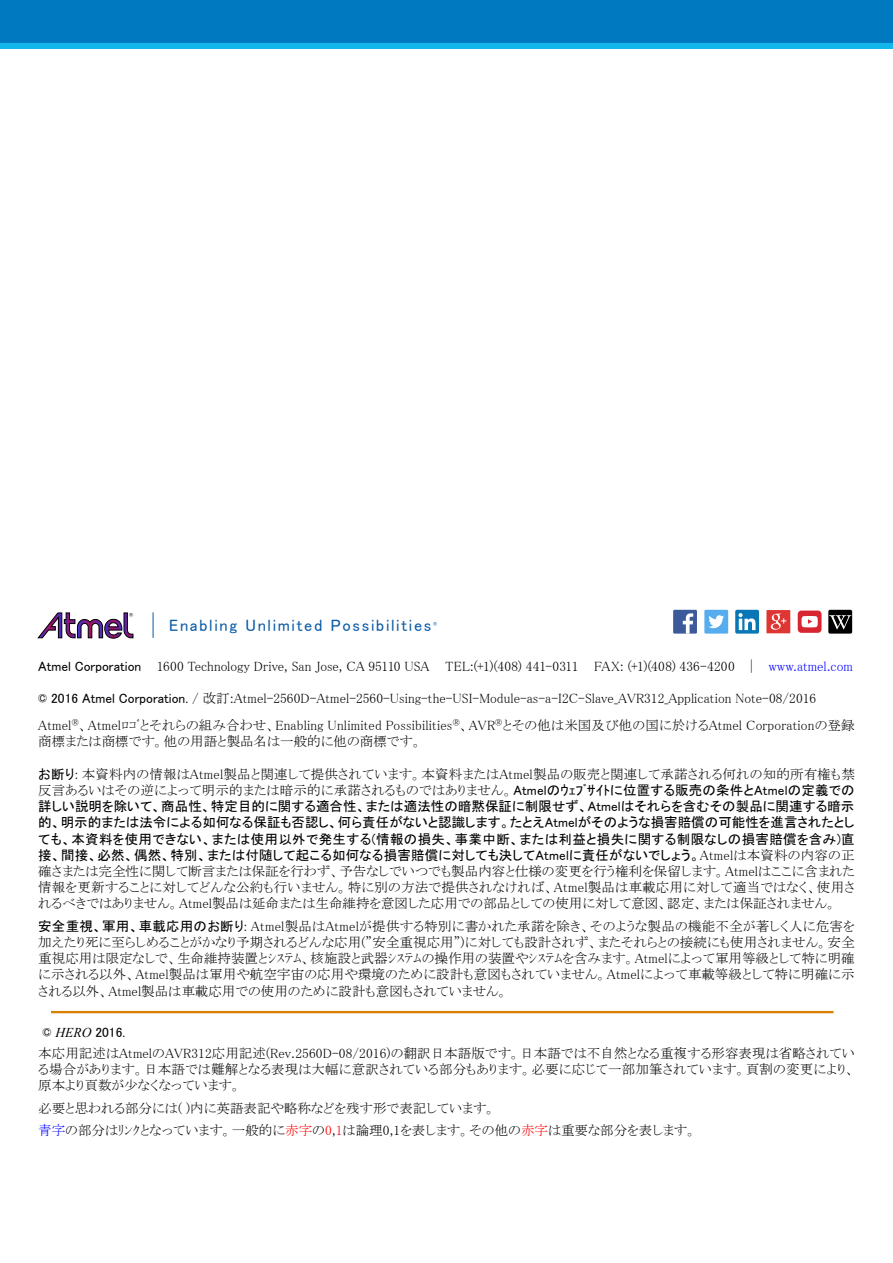
<style>
.page{position:relative;width:893px;height:1263px;background:#fff}
.page>*{position:absolute;margin:0;border:0;box-sizing:border-box;transform-origin:0 0}
.t1{font:16.5px "MS P Gothic";letter-spacing:.1em;color:#095aa6}
.t2{font:13.5px/16.2px "MS P Mincho";color:#000}
.t3{font:13.5px/16.2px "MS P Gothic";letter-spacing:.015em;color:#000;text-align:justify}
.t4{font:6px "MS P Gothic";color:#000}
.t5{font:6px "MS P Gothic";color:#095aa6}
.s1{font-family:"MS P Gothic"}
.s2{color:#00f}
.s3{font-family:"MS P Mincho"}
.s4{font-family:"Times New Roman";font-style:italic}
.s5{color:#f00}
</style>
<div class="page">
<div style="left:0;top:43px;width:893px;height:6px;background:#12b8eb"></div>
<div style="left:0;top:0;width:893px;height:43px;background:#0079c1"></div>
<svg style="left:37px;top:612px;width:96px;height:27px"></svg>
<svg style="left:153px;top:612px;width:1px;height:26px"></svg>
<div style="left:673px;top:610px;width:24px;height:24px;background:#3c5a99"></div>
<svg style="left:683px;top:613px;width:10px;height:21px"></svg>
<div style="left:704px;top:610px;width:24px;height:24px;background:#55acee"></div>
<svg style="left:708px;top:615px;width:16px;height:13px"></svg>
<svg style="left:735px;top:610px;width:24px;height:24px"></svg>
<div style="left:766px;top:610px;width:24px;height:23px;background:#de3733"></div>
<svg style="left:771px;top:614px;width:15px;height:16px"></svg>
<div style="left:798px;top:610px;width:23px;height:23px;background:#d82532;border-radius:4px"></div>
<svg style="left:801px;top:616px;width:17px;height:11px"></svg>
<div style="left:828px;top:610px;width:24px;height:24px;background:#000;border-radius:2px"></div>
<svg style="left:829px;top:615px;width:22px;height:14px"></svg>
<hr style="left:51px;top:1011px;width:782px;height:2px;background:#d88000">
<p class="t4" style="left:129px;top:611px;width:6px">®</p>
<p class="t1" style="left:169px;top:617px;width:264px">Enabling Unlimited Possibilities</p>
<p class="t5" style="left:433px;top:620px;width:6px">®</p>
<p class="t2" style="left:38px;top:658px;width:816px"><span class="s1">Atmel Corporation</span> 1600 Technology Drive, San Jose, CA 95110 USA TEL:(+1)(408) 441-0311 FAX: (+1)(408) 436-4200 | <span class="s2">www.atmel.com</span></p>
<p class="t2" style="left:38px;top:685px;width:818px;line-height:27px"><span class="s1">© 2016 Atmel Corporation.</span> / 改訂:Atmel-2560D-Atmel-2560-Using-the-USI-Module-as-a-I2C-Slave_AVR312_Application Note-08/2016<br>Atmel<sup>®</sup>、Atmelﾛｺﾞとそれらの組み合わせ、Enabling Unlimited Possibilities<sup>®</sup>、AVR<sup>®</sup>とその他は米国及び他の国に於けるAtmel Corporationの登録</p>
<p class="t2" style="left:38px;top:733px;width:385px">商標または商標です。他の用語と製品名は一般的に他の商標です。</p>
<p class="t2" style="left:38px;top:766px;width:818px"><span class="s1">お断り:</span> 本資料内の情報はAtmel製品と関連して提供されています。本資料またはAtmel製品の販売と関連して承諾される何れの知的所有権も禁反言あるいはその逆によって明示的または暗示的に承諾されるものではありません。<span class="s1">Atmelのｳｪﾌﾞｻｲﾄに位置する販売の条件とAtmelの定義での</span></p>
<p class="t3" style="left:38px;top:798px;width:818px">詳しい説明を除いて、商品性、特定目的に関する適合性、または適法性の暗黙保証に制限せず、Atmelはそれらを含むその製品に関連する暗示的、明示的または法令による如何なる保証も否認し、何ら責任がないと認識します。たとえAtmelがそのような損害賠償の可能性を進言されたとしても、本資料を使用できない、または使用以外で発生する(情報の損失、事業中断、または利益と損失に関する制限なしの損害賠償を含み)直接、間接、必然、偶然、特別、または付随して起こる如何なる損害賠償に対しても決してAtmelに責任がないでしょう。<span class="s3">Atmelは本資料の内容の正</span></p>
<p class="t2" style="left:38px;top:863px;width:818px;text-align:justify">確さまたは完全性に関して断言または保証を行わず、予告なしでいつでも製品内容と仕様の変更を行う権利を保留します。Atmelはここに含まれた情報を更新することに対してどんな公約も行いません。特に別の方法で提供されなければ、Atmel製品は車載応用に対して適当ではなく、使用されるべきではありません。Atmel製品は延命または生命維持を意図した応用での部品としての使用に対して意図、認定、または保証されません。</p>
<p class="t2" style="left:38px;top:918px;width:818px;text-align:justify"><span class="s1">安全重視、軍用、車載応用のお断り:</span> Atmel製品はAtmelが提供する特別に書かれた承諾を除き、そのような製品の機能不全が著しく人に危害を加えたり死に至らしめることがかなり予期されるどんな応用(”安全重視応用”)に対しても設計されず、またそれらとの接続にも使用されません。安全重視応用は限定なしで、生命維持装置とｼｽﾃﾑ、核施設と武器ｼｽﾃﾑの操作用の装置やｼｽﾃﾑを含みます。Atmelによって軍用等級として特に明確に示される以外、Atmel製品は軍用や航空宇宙の応用や環境のために設計も意図もされていません。Atmelによって車載等級として特に明確に示される以外、Atmel製品は車載応用での使用のために設計も意図もされていません。</p>
<p class="t3" style="left:43px;top:1024px;width:84px">© <span class="s4">HERO</span> 2016.</p>
<p class="t2" style="left:38px;top:1045px;width:818px;text-align:justify">本応用記述はAtmelのAVR312応用記述(Rev.2560D-08/2016)の翻訳日本語版です。日本語では不自然となる重複する形容表現は省略されている場合があります。日本語では難解となる表現は大幅に意訳されている部分もあります。必要に応じて一部加筆されています。頁割の変更により、原本より頁数が少なくなっています。</p>
<p class="t2" style="left:38px;top:1096px;width:660px;line-height:22.5px">必要と思われる部分には( )内に英語表記や略称などを残す形で表記しています。<br><span class="s2">青字</span>の部分はﾘﾝｸとなっています。一般的に<span class="s5">赤字</span>の<span class="s5">0</span>,<span class="s5">1</span>は論理0,1を表します。その他の<span class="s5">赤字</span>は重要な部分を表します。</p>
</div>
